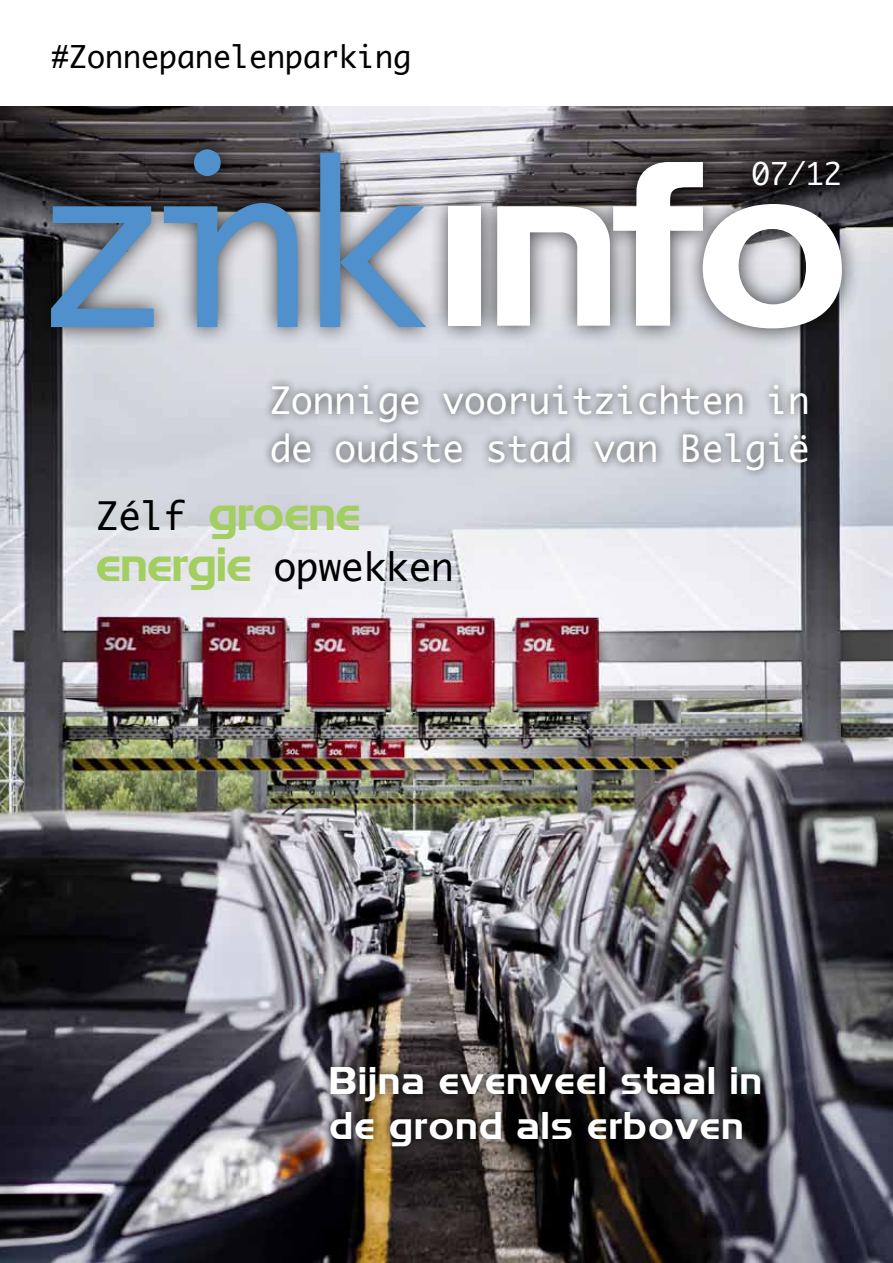
<style>
.page{position:relative;width:893px;height:1263px;background:#fff}
.page>*{position:absolute;margin:0;border:0;box-sizing:border-box;transform-origin:0 0}
.t1{font:46.5px "Longview";color:#a3cf62}
.t2{font:37.5px/45px "Longview";letter-spacing:.05em;color:#fff}
.t3{font:37.5px "Monaco";color:#000}
.t4{font:36px/48px "Monaco";color:#fff}
.t5{font:30px "Monaco";color:#000}
.t6{font:30px "Monaco";color:#fff}
.s1{font-family:"Monaco";font-size:37.5px;color:#000}
.s2{font-family:"Longview";font-size:46.5px;color:#a3cf62}
</style>
<div class="page">
<img style="left:0;top:106px;width:893px;height:1157px">
<div style="left:32px;top:131px;width:830px;height:217px;background:#000;opacity:.75"></div>
<div style="left:448px;top:206px;width:33px;height:120px;background:#fff"></div>
<svg style="left:497px;top:162px;width:345px;height:166px"></svg>
<svg style="left:51px;top:206px;width:103px;height:121px;background:#7694b2"></svg>
<svg style="left:164px;top:149px;width:134px;height:178px;background:#798a9f"></svg>
<svg style="left:320px;top:153px;width:106px;height:174px;background:#95acc6"></svg>
<div style="left:321px;top:1056px;width:449px;height:100px;background:#000;opacity:.75"></div>
<div style="left:262px;top:376px;width:555px;height:103px;background:#000;opacity:.75"></div>
<p class="t5" style="left:51px;top:31px;width:362px">#Zonnepanelenparking</p>
<p class="t6" style="left:752px;top:149px;width:92px">07/12</p>
<p class="t4" style="left:270px;top:376px;width:542px">Zonnige vooruitzichten in de oudste stad van België</p>
<p class="t1" style="left:96px;top:485px;width:266px"><span class="s1">Zélf</span> groene</p>
<p class="t3" style="left:96px;top:535px;width:359px"><span class="s2">energie</span> opwekken</p>
<p class="t2" style="left:330px;top:1057px;width:434px">Bijna evenveel staal in de grond als erboven</p>
</div>
